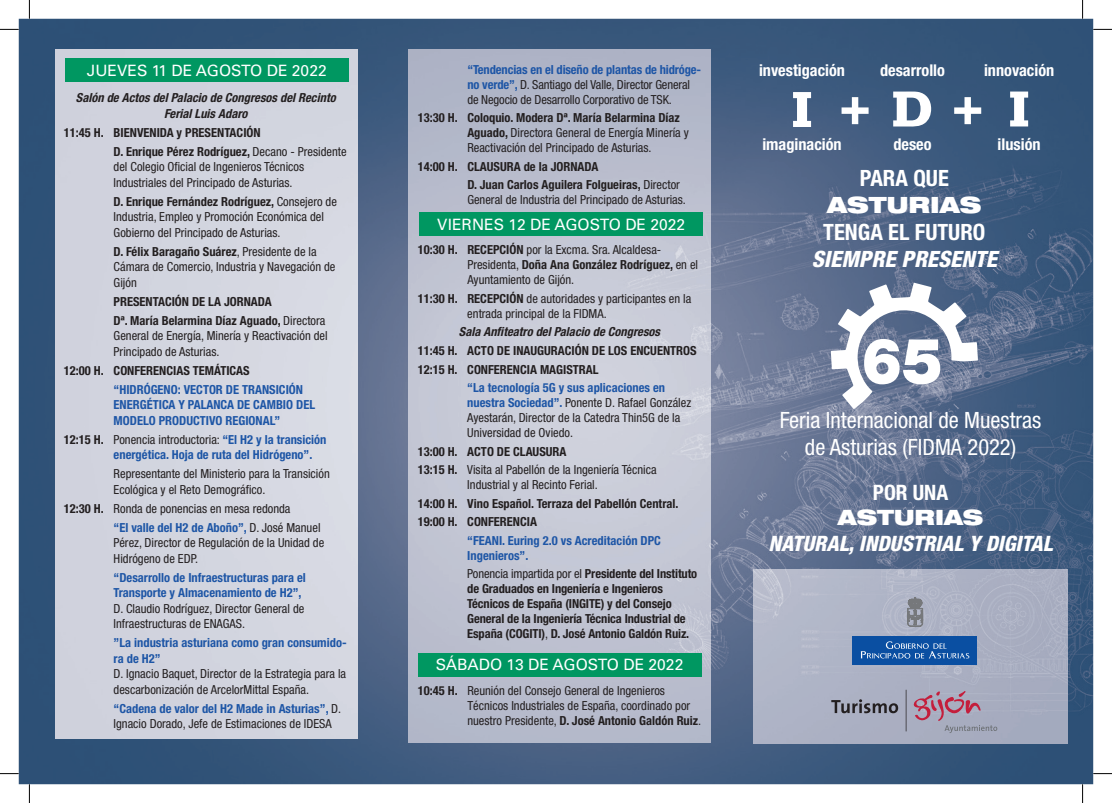
<style>
.page{position:relative;width:1112px;height:803px;background:#fff}
.page>*{position:absolute;margin:0;border:0;box-sizing:border-box;transform-origin:0 0}
.t1{font:900 63.75px "Helvetica Neue LT Std";color:#fff;scale:.95 1}
.t2{font:900 53.38px "Serifa";color:#fff}
.t3{font:condensed 22.5px/27px "Helvetica Neue LT Std";color:#fff;text-align:center}
.t4{font:700 condensed 22.5px "Helvetica Neue LT Std";color:#fff}
.t5{font:italic 800 condensed 22.5px "Helvetica Neue LT Std";color:#fff}
.t6{font:900 expanded 22.5px "Helvetica Neue LT Std";color:#fff}
.t7{font:italic 800 condensed 21.25px "Helvetica Neue LT Std";color:#fff}
.t8{font:900 expanded 21.25px "Helvetica Neue LT Std";color:#fff}
.t9{font:700 condensed 21.25px "Helvetica Neue LT Std";color:#fff}
.t10{font:700 condensed 16.25px "Helvetica Neue LT Std";color:#fff}
.t11{font:15.62px "Univers LT Std";color:#fff}
.t12{font:condensed 12.5px/15.5px "Helvetica Neue LT Std";color:#231f20}
.t13{font:700 condensed 12.5px/15px "Helvetica Neue LT Std";color:#231f20}
.t14{font:700 condensed 12.5px/15.5px "Helvetica Neue LT Std";color:#1e56a6}
.t15{font:condensed 12.5px/15px "Helvetica Neue LT";color:#231f20}
.t16{font:italic 700 condensed 12.5px/15.5px "Helvetica Neue LT Std";color:#231f20;text-align:center}
.s1{font-weight:400}
.s2{font-weight:700}
.s3{color:#231f20}
.s4{font-weight:400;color:#231f20}
.s5{font-weight:700;color:#1e56a6}
.s6{font-family:"Helvetica Neue LT Std";font-weight:700}
</style>
<div class="page">
<img style="left:19px;top:19px;width:1073px;height:765px">
<div style="left:56px;top:50px;width:301px;height:688px;background:#d2d5df"></div>
<img style="left:409px;top:49px;width:301px;height:694px">
<img style="left:753px;top:570px;width:314px;height:173px">
<div style="left:65px;top:58px;width:283px;height:24px;background:#009761"></div>
<div style="left:417px;top:653px;width:284px;height:23px;background:#009761"></div>
<div style="left:419px;top:212px;width:284px;height:24px;background:#009761"></div>
<svg style="left:831px;top:699px;width:66px;height:14px"></svg>
<svg style="left:905px;top:689px;width:1px;height:42px"></svg>
<svg style="left:913px;top:691px;width:84px;height:42px;background:#aa97ab"></svg>
<div style="left:852px;top:636px;width:124px;height:28px;background:#0a4fa2"></div>
<svg style="left:860px;top:641px;width:109px;height:18px"></svg>
<svg style="left:907px;top:597px;width:15px;height:30px"></svg>
<svg style="left:830px;top:283px;width:147px;height:126px"></svg>
<svg style="left:0;top:29px;width:19px;height:1px"></svg>
<svg style="left:1092px;top:29px;width:19px;height:1px"></svg>
<svg style="left:0;top:773px;width:19px;height:1px"></svg>
<svg style="left:1092px;top:773px;width:19px;height:1px"></svg>
<svg style="left:29px;top:0;width:1px;height:19px"></svg>
<svg style="left:29px;top:784px;width:1px;height:19px"></svg>
<svg style="left:1081px;top:0;width:2px;height:19px"></svg>
<svg style="left:1081px;top:784px;width:2px;height:19px"></svg>
<p class="t11" style="left:87px;top:61px;width:241px">JUEVES 11 DE AGOSTO DE 2022</p>
<p class="t16" style="left:76px;top:90px;width:261px">Salón de Actos del Palacio de Congresos del Recinto<br>Ferial Luis Adaro</p>
<p class="t13" style="left:114px;top:122px;width:234px;line-height:19px;text-indent:-50px">11:45 H. BIENVENIDA y PRESENTACIÓN<br>D. Enrique Pérez Rodríguez, <span class="s1">Decano - Presidente</span></p>
<p class="t12" style="left:114px;top:159px;width:192px">del Colegio Oficial de Ingenieros Técnicos<br>Industriales del Principado de Asturias.</p>
<p class="t12" style="left:114px;top:193px;width:225px"><span class="s2">D. Enrique Fernández Rodríguez,</span> Consejero de<br>Industria, Empleo y Promoción Económica del<br>Gobierno del Principado de Asturias.</p>
<p class="t12" style="left:114px;top:243px;width:223px"><span class="s2">D. Félix Baragaño Suárez</span>, Presidente de la<br>Cámara de Comercio, Industria y Navegación de<br>Gijón</p>
<p class="t13" style="left:114px;top:291px;width:213px;line-height:19px">PRESENTACIÓN DE LA JORNADA<br>Dª. María Be larmina Díaz Aguado, <span class="s1">Directora</span></p>
<p class="t12" style="left:114px;top:328px;width:215px">General de Energía, Minería y Reactivación del<br>Principado de Asturias.</p>
<p class="t13" style="left:64px;top:362px;width:187px">12:00 H. CONFERENCIAS TEMÁTICAS</p>
<p class="t14" style="left:114px;top:381px;width:203px">“HIDRÓGENO: VECTOR DE TRANSICIÓN<br>ENERGÉTICA Y PALANCA DE CAMBIO DEL<br>MODELO PRODUCTIVO REGIONAL”</p>
<p class="t14" style="left:114px;top:431px;width:214px;text-indent:-50px"><span class="s3">12:15 H.</span> <span class="s4">Ponencia introductoria:</span> “El H2 y la transición energética. Hoja de ruta del Hidrógeno”.</p>
<p class="t12" style="left:114px;top:466px;width:218px">Representante del Ministerio para la Transición<br>Ecológica y el Reto Demográfico.</p>
<p class="t12" style="left:114px;top:499px;width:208px;line-height:19px;text-indent:-50px"><span class="s2">12:30 H.</span> Ronda de ponencias en mesa redonda<br><span class="s5">“El valle del H2 de Aboño”,</span> D. José Manuel</p>
<p class="t12" style="left:114px;top:535px;width:212px">Pérez, Director de Regulación de la Unidad de<br>Hidrógeno de EDP.</p>
<p class="t14" style="left:114px;top:569px;width:194px">“Desarrollo de Infraestructuras para el<br>Transporte y Almacenamiento de H2”,</p>
<p class="t12" style="left:114px;top:600px;width:192px">D. Claudio Rodríguez, Director General de<br>Infraestructuras de ENAGAS.</p>
<p class="t14" style="left:114px;top:635px;width:234px">”La industria asturiana como gran consumido&shy;ra de H2”</p>
<p class="t12" style="left:114px;top:666px;width:234px">D. Ignacio Baquet, Director de la Estrategia para la descarbonización de ArcelorMittal España.</p>
<p class="t12" style="left:114px;top:700px;width:229px"><span class="s5">“Cadena de valor del H2 Made in Asturias”,</span> D.<br>Ignacio Dorado, Jefe de Estimaciones de IDESA</p>
<p class="t12" style="left:467px;top:62px;width:235px;line-height:15px"><span class="s5">“Tendencias en el diseño de plantas de hidróge&shy;no verde”,</span> D. Santiago del Valle, Director General de Negocio de Desarrollo Corporativo de TSK.</p>
<p class="t12" style="left:467px;top:110px;width:223px;line-height:15px;text-indent:-50px"><span class="s2">13:30 H. Coloquio. Modera Dª. María Belarmina Díaz<br>Aguado,</span> Directora General de Energía Minería y<br>Reactivación del Principado de Asturias.</p>
<p class="t13" style="left:467px;top:157px;width:214px;line-height:18.5px;text-indent:-50px">14:00 H. CLAUSURA de la JORNADA<br>D. Juan Carlos Aguilera Folgueiras, <span class="s1">Director</span></p>
<p class="t12" style="left:467px;top:192px;width:220px">General de Industria del Principado de Asturias.</p>
<p class="t12" style="left:467px;top:242px;width:232px;line-height:15px;text-indent:-50px"><span class="s2">10:30 H. RECEPCIÓN</span> por la Excma. Sra. Alcaldesa-<br>Presidenta, <span class="s2">Doña Ana González Rodríguez,</span> en el<br>Ayuntamiento de Gijón.</p>
<p class="t12" style="left:467px;top:291px;width:225px;line-height:15px;text-indent:-50px"><span class="s2">11:30 H. RECEPCIÓN</span> de autoridades y participantes en la entrada principal de la FIDMA.</p>
<p class="t16" style="left:459px;top:324px;width:203px">Sala Anfiteatro del Palacio de Congresos</p>
<p class="t13" style="left:417px;top:341px;width:280px;line-height:18.5px">11:45 H. ACTO DE INAUGURACIÓN DE LOS ENCUENTROS<br>12:15 H. CONFERENCIA MAGISTRAL</p>
<p class="t12" style="left:467px;top:380px;width:225px;line-height:15px"><span class="s5">“La tecnología 5G y sus aplicaciones en nuestra Sociedad”.</span> Ponente D. Rafael González Ayestarán, Director de la Catedra Thin5G de la Universidad de Oviedo.</p>
<p class="t12" style="left:417px;top:442px;width:240px;line-height:18.5px"><span class="s2">13:00 H. ACTO DE CLAUSURA<br>13:15 H.</span> Visita al Pabellón de la Ingeniería Técnica</p>
<p class="t12" style="left:467px;top:477px;width:132px">Industrial y al Recinto Ferial.</p>
<p class="t13" style="left:417px;top:494px;width:262px;line-height:18.5px">14:00 H. Vino Español. Terraza del Pabellón Central.<br>19:00 H. CONFERENCIA</p>
<p class="t14" style="left:467px;top:533px;width:195px;line-height:15px">“FEANI. Euring 2.0 vs Acreditación DPC<br>Ingenieros”.</p>
<p class="t13" style="left:467px;top:566px;width:231px"><span class="s1">Ponencia impartida por el</span> Presidente del Instituto de Graduados en Ingeniería e Ingenieros Técnicos de España (INGITE) y del Consejo General de la Ingeniería Técnica Industrial de España (COGITI)<span class="s1">,</span> D. José Antonio Galdón Ruiz.</p>
<p class="t11" style="left:437px;top:215px;width:249px">VIERNES 12 DE AGOSTO DE 2022</p>
<p class="t11" style="left:435px;top:655px;width:249px">SÁBADO 13 DE AGOSTO DE 2022</p>
<p class="t15" style="left:467px;top:683px;width:235px;text-indent:-50px"><span class="s6">10:45 H.</span> Reunión del Consejo General de Ingenieros<br>Técnicos Industriales de España, coordinado por nuestro Presidente, <span class="s2">D. José Antonio Galdón Ruiz</span>.</p>
<h3 class="t10" style="left:758px;top:61px;width:87px">investigación</h3>
<h2 class="t2" style="left:791px;top:76px;width:193px">I + D +</h2>
<h3 class="t10" style="left:762px;top:134px;width:81px">imaginación</h3>
<h3 class="t10" style="left:983px;top:61px;width:72px">innovación</h3>
<h2 class="t2" style="left:1008px;top:78px;width:22px">I</h2>
<h3 class="t10" style="left:997px;top:134px;width:44px">ilusión</h3>
<h3 class="t10" style="left:879px;top:61px;width:66px">desarrollo</h3>
<h3 class="t10" style="left:893px;top:134px;width:40px">deseo</h3>
<h3 class="t4" style="left:859px;top:164px;width:90px">PARA QUE</h3>
<h3 class="t6" style="left:827px;top:190px;width:156px">ASTURIAS</h3>
<h3 class="t4" style="left:823px;top:218px;width:164px">TENGA EL FUTURO</h3>
<h3 class="t5" style="left:811px;top:245px;width:187px">SIEMPRE PRESENTE</h3>
<h1 class="t1" style="left:861px;top:323px;width:87px">65</h1>
<h3 class="t3" style="left:779px;top:406px;width:263px">Feria Internacional de Muestras de Asturias (FIDMA 2022)</h3>
<h3 class="t9" style="left:872px;top:479px;width:77px">POR UNA</h3>
<h3 class="t8" style="left:837px;top:504px;width:147px">ASTURIAS</h3>
<h3 class="t7" style="left:768px;top:530px;width:285px">NATURAL, INDUSTRIAL Y DIGITAL</h3>
</div>
